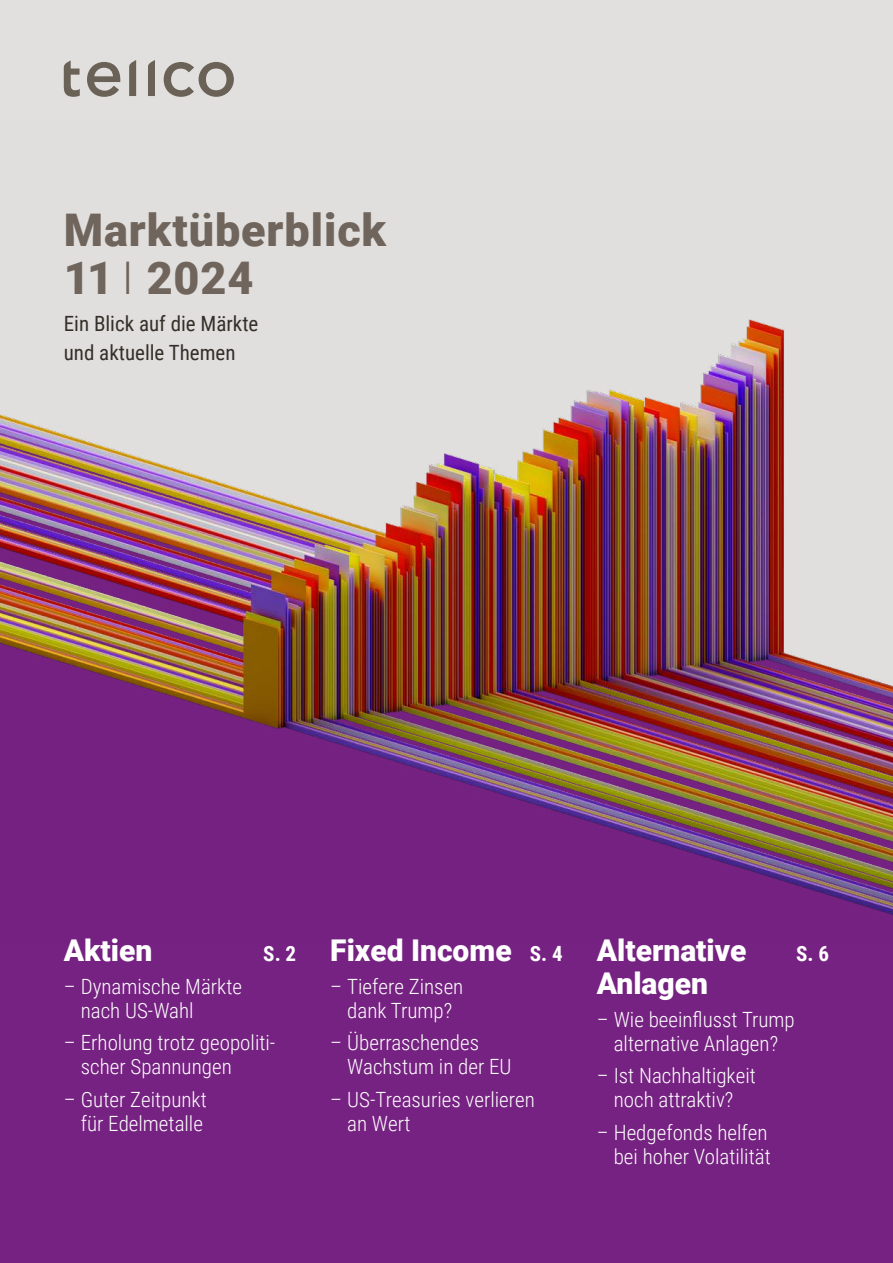
<style>
.page{position:relative;width:893px;height:1263px;background:#fff}
.page>*{position:absolute;margin:0;border:0;box-sizing:border-box;transform-origin:0 0}
.Titelhead{font:900 45px "Roboto";letter-spacing:.02em;color:#70655c}
.Titel_Datum{font:900 45px "Roboto";letter-spacing:.02em;color:#70655c}
.Inhaltsverzeichnis___Kapitel{font:900 30px "Roboto";color:#fff}
.t1{font:300 21px/24px "Roboto Condensed";color:#fff}
.t2{font:21px/28.8px "Roboto Condensed";color:#342f29}
.Inhaltsverzeichnis___Kapitel-2{font:700 21px "Roboto Condensed";color:#fff}
.s1{font-weight:300}
.s2{font-family:"Roboto Condensed";font-weight:700;font-size:21px}
</style>
<div class="page">
<div style="left:0;top:0;width:893px;height:728px;background:#e2e0de"></div>
<div style="left:0;top:942px;width:893px;height:321px;background:#762282"></div>
<img style="left:0;top:319px;width:893px;height:623px">
<svg style="left:64px;top:60px;width:170px;height:37px"></svg>
<p class="Titelhead" style="left:64px;top:199px;width:324px">Marktüberblick</p>
<p class="Titel_Datum" style="left:64px;top:247px;width:191px">11 <span class="s1">Ι</span> 2024</p>
<p class="t2" style="left:64px;top:308px;width:196px">Ein Blick auf die Märkte und aktuelle Themen</p>
<p class="Inhaltsverzeichnis___Kapitel" style="left:64px;top:929px;width:90px">Aktien</p>
<p class="Inhaltsverzeichnis___Kapitel-2" style="left:263px;top:939px;width:34px">S. 2</p>
<p class="t1" style="left:81px;top:973px;width:163px;text-indent:-17px">– Dynamische Märkte nach US-Wahl</p>
<p class="t1" style="left:81px;top:1030px;width:196px;text-indent:-17px">– Erholung trotz geopoliti&shy;scher Spannungen</p>
<p class="t1" style="left:64px;top:1086px;width:145px;text-align:right">– Guter Zeitpunkt für Edelmetalle</p>
<p class="Inhaltsverzeichnis___Kapitel" style="left:330px;top:929px;width:234px">Fixed Income <span class="s2">S. 4</span></p>
<p class="t1" style="left:330px;top:973px;width:135px;text-align:center">– Tiefere Zinsen dank Trump?</p>
<p class="t1" style="left:347px;top:1030px;width:166px;text-indent:-17px">– Überraschendes<br>Wachstum in der EU</p>
<p class="t1" style="left:347px;top:1086px;width:189px;text-indent:-17px">– US-Treasuries verlieren an Wert</p>
<p class="Inhaltsverzeichnis___Kapitel" style="left:597px;top:929px;width:151px">Alternative</p>
<p class="Inhaltsverzeichnis___Kapitel-2" style="left:796px;top:939px;width:34px">S. 6</p>
<p class="Inhaltsverzeichnis___Kapitel" style="left:597px;top:962px;width:113px">Anlagen</p>
<p class="t1" style="left:597px;top:1006px;width:200px;text-align:center">– Wie beeinflusst Trump alternative Anlagen?</p>
<p class="t1" style="left:597px;top:1063px;width:161px;text-align:center">– Ist Nachhaltigkeit noch attraktiv?</p>
<p class="t1" style="left:597px;top:1119px;width:176px;text-align:right">– Hedgefonds helfen bei hoher Volatilität</p>
</div>
